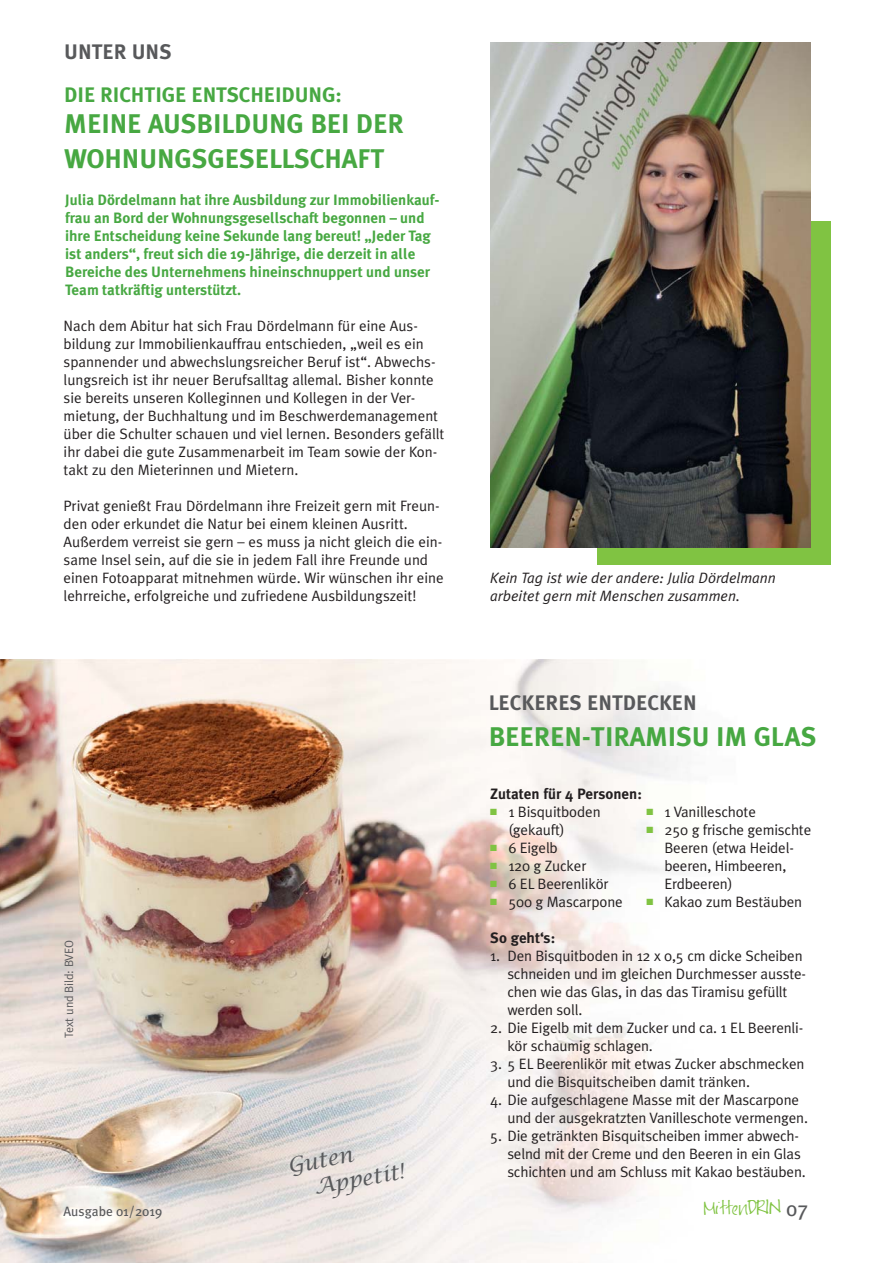
<style>
.page{position:relative;width:893px;height:1263px;background:#fff}
.page>*{position:absolute;margin:0;border:0;box-sizing:border-box;transform-origin:0 0}
.t1{font:700 27px/34.5px "Meta Plus";letter-spacing:-.005em;color:#47a842}
.t2{font:700 21px "Meta Plus";color:#58595b}
.t3{font:700 21px "Meta Plus";letter-spacing:-.005em;color:#47a842}
.t4{font:italic 21px/25.2px "Lucida Calligraphy";color:#58595b}
.t5{font:21px "Meta Plus";color:#58595b}
.t6{font:15px/18px "Meta Plus Normal";color:#231f20}
.t7{font:700 15px/18px "Meta Plus";color:#47a842}
.t8{font:italic 15px/18px "Meta Plus Normal";color:#231f20}
.t9{font:700 15px "Meta Plus";color:#231f20}
.t10{font:14.85px "FG Jayne Print";color:#80c342}
.t11{font:13.5px "Meta Plus";color:#58595b}
.t12{font:12px "Meta Plus Normal";letter-spacing:-.01em;color:#58595b}
.s1{color:#80c342}
.s2{font-size:17.1px}
</style>
<div class="page">
<img style="left:0;top:659px;width:678px;height:604px">
<div style="left:596px;top:222px;width:234px;height:343px;background:#80c342"></div>
<img style="left:490px;top:43px;width:320px;height:505px">
<h2 class="t2" style="left:64px;top:42px;width:109px">UNTER UNS</h2>
<h2 class="t3" style="left:64px;top:85px;width:279px">DIE RICHTIGE ENTSCHEIDUNG:</h2>
<h1 class="t1" style="left:64px;top:108px;width:341px">MEINE AUSBILDUNG BEI DER<br>WOHNUNGSGESELLSCHAFT</h1>
<p class="t7" style="left:65px;top:191px;width:376px">Julia Dördelmann hat ihre Ausbildung zur Immobilienkauf&shy;frau an Bord der Wohnungsgesellschaft begonnen – und ihre Entscheidung keine Sekunde lang bereut! „Jeder Tag ist anders“, freut sich die 19-Jährige, die derzeit in alle Bereiche des Unternehmens hineinschnuppert und unser Team tatkräftig unterstützt.</p>
<p class="t6" style="left:64px;top:318px;width:382px">Nach dem Abitur hat sich Frau Dördelmann für eine Aus&shy;bildung zur Immobilienkauffrau entschieden, „weil es ein spannender und abwechslungsreicher Beruf ist“. Abwechs&shy;lungsreich ist ihr neuer Berufsalltag allemal. Bisher konnte sie bereits unseren Kolleginnen und Kollegen in der Ver&shy;mietung, der Buchhaltung und im Beschwerdemanagement über die Schulter schauen und viel lernen. Besonders gefällt ihr dabei die gute Zusammenarbeit im Team sowie der Kon&shy;takt zu den Mieterinnen und Mietern.</p>
<p class="t6" style="left:64px;top:498px;width:381px">Privat genießt Frau Dördelmann ihre Freizeit gern mit Freun&shy;den oder erkundet die Natur bei einem kleinen Ausritt.<br>Außerdem verreist sie gern – es muss ja nicht gleich die ein&shy;same Insel sein, auf die sie in jedem Fall ihre Freunde und einen Fotoapparat mitnehmen würde. Wir wünschen ihr eine lehrreiche, erfolgreiche und zufriedene Ausbildungszeit!</p>
<p class="t8" style="left:490px;top:569px;width:287px">Kein Tag ist wie der andere: Julia Dördelmann arbeitet gern mit Menschen zusammen.</p>
<h2 class="t2" style="left:489px;top:693px;width:209px">LECKERES ENTDECKEN</h2>
<h1 class="t1" style="left:489px;top:720px;width:329px">BEEREN-TIRAMISU IM GLAS</h1>
<p class="t9" style="left:490px;top:786px;width:153px">Zutaten für 4 Personen:</p>
<p class="t6" style="left:508px;top:804px;width:94px;text-indent:-18px"><span class="s1">■</span> 1 Bisquitboden (gekauft)</p>
<p class="t6" style="left:490px;top:840px;width:69px"><span class="s1">■</span> 6 Eigelb</p>
<p class="t6" style="left:490px;top:858px;width:98px"><span class="s1">■</span> 120 g Zucker</p>
<p class="t6" style="left:490px;top:876px;width:120px"><span class="s1">■</span> 6 EL Beerenlikör</p>
<p class="t6" style="left:490px;top:894px;width:134px"><span class="s1">■</span> 500 g Mascarpone</p>
<p class="t6" style="left:646px;top:804px;width:111px"><span class="s1">■</span> 1 Vanilleschote</p>
<p class="t6" style="left:664px;top:822px;width:148px;text-indent:-18px"><span class="s1">■</span> 250 g frische gemischte<br>Beeren (etwa Heidel&shy;beeren, Himbeeren,<br>Erdbeeren)</p>
<p class="t6" style="left:646px;top:894px;width:157px"><span class="s1">■</span> Kakao zum Bestäuben</p>
<p class="t9" style="left:490px;top:930px;width:66px">So geht‘s:</p>
<p class="t6" style="left:507px;top:948px;width:300px;text-indent:-17px">1. Den Bisquitboden in 12 x 0,5 cm dicke Scheiben schneiden und im gleichen Durchmesser ausste&shy;chen wie das Glas, in das das Tiramisu gefüllt werden soll.</p>
<p class="t6" style="left:507px;top:1020px;width:297px;text-indent:-17px">2. Die Eigelb mit dem Zucker und ca. 1 EL Beerenli&shy;kör schaumig schlagen.</p>
<p class="t6" style="left:507px;top:1056px;width:298px;text-indent:-17px">3. 5 EL Beerenlikör mit etwas Zucker abschmecken und die Bisquitscheiben damit tränken.</p>
<p class="t6" style="left:507px;top:1092px;width:302px;text-indent:-17px">4. Die aufgeschlagene Masse mit der Mascarpone und der ausgekratzten Vanilleschote vermengen.</p>
<p class="t6" style="left:507px;top:1128px;width:300px;text-indent:-17px">5. Die getränkten Bisquitscheiben immer abwech&shy;selnd mit der Creme und den Beeren in ein Glas schichten und am Schluss mit Kakao bestäuben.</p>
<p class="t12" style="left:65px;top:1038px;width:99px;rotate:-90deg">Text und Bild: BVEO</p>
<h2 class="t4" style="left:308px;top:1150px;width:92px;text-indent:-22px;rotate:-10deg">Guten<br>Appetit!</h2>
<p class="t11" style="left:64px;top:1204px;width:100px">Ausgabe 01/2019</p>
<p class="t10" style="left:703px;top:1202px;width:79px">Mitten<span class="s2">DRIN</span></p>
<h2 class="t5" style="left:786px;top:1198px;width:24px">07</h2>
</div>
